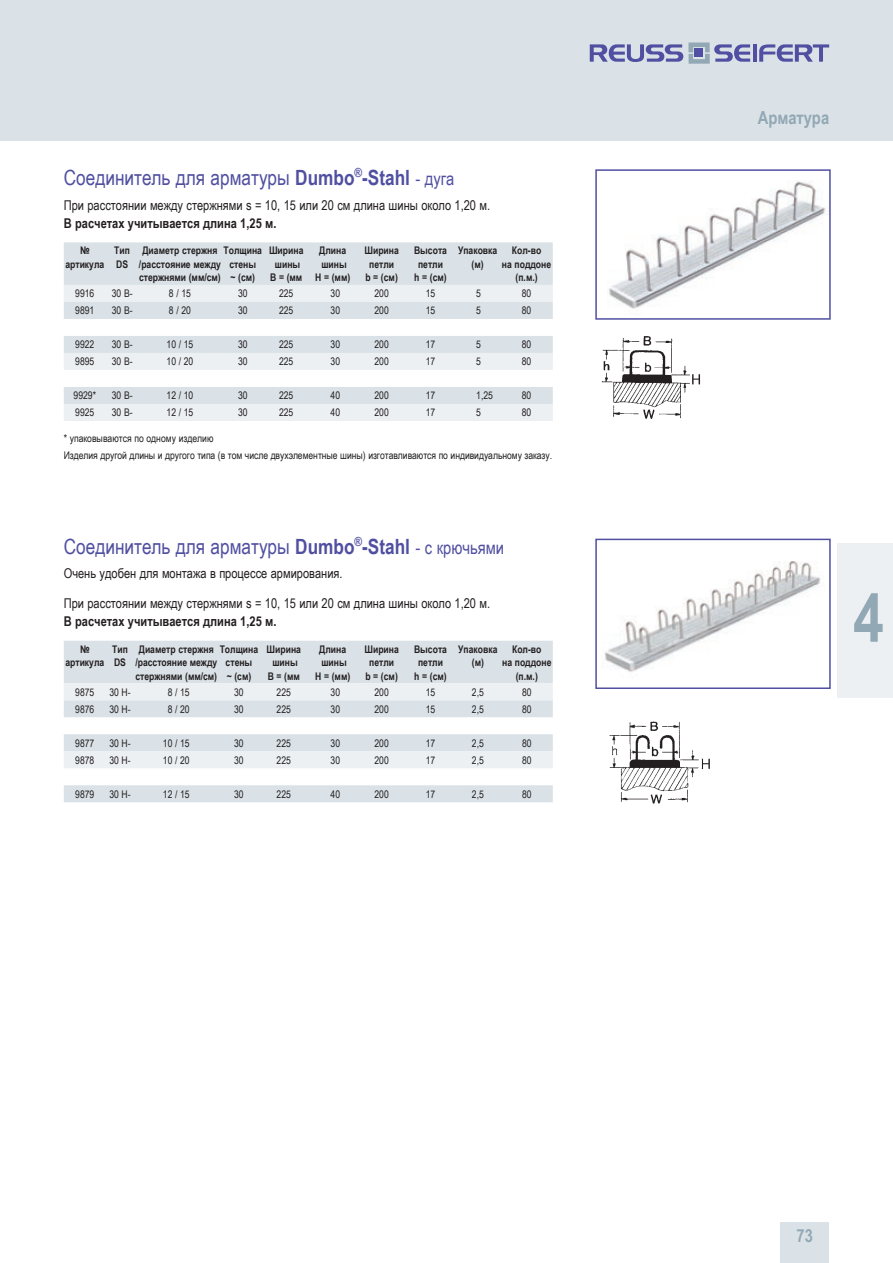
<style>
.page{position:relative;width:893px;height:1263px;background:#fff}
.page>*{position:absolute;margin:0;border:0;box-sizing:border-box;transform-origin:0 0}
.t1{font:700 67.5px "Arial Narrow";color:#92a8b4}
.t2{font:21px "Arial Narrow";color:#504fa1}
.t3{font:700 18px "Arial Narrow";color:#92a8b4}
.t4{font:13.5px "Arial Narrow";color:#231f20}
.t5{font:700 13.5px "Arial Narrow";color:#231f20}
.t6{font:10.5px/17px "Arial Narrow";color:#231f20}
.t7{font:700 10.5px/13.5px "Arial Narrow";color:#231f20;text-align:center}
.s1{font-weight:700}
.s2{font-size:18px}
</style>
<div class="page">
<div style="left:838px;top:543px;width:55px;height:154px;background:#ecf0f3"></div>
<div style="left:0;top:0;width:893px;height:140px;background:#dae2e7"></div>
<div style="left:780px;top:1222px;width:49px;height:41px;background:#dae2e7"></div>
<svg style="left:753px;top:44px;width:3px;height:18px"></svg>
<svg style="left:759px;top:44px;width:70px;height:18px"></svg>
<svg style="left:590px;top:43px;width:160px;height:21px"></svg>
<div style="left:695px;top:49px;width:8px;height:8px;background:#504fa1"></div>
<div style="left:64px;top:242px;width:489px;height:43px;background:#dae2e7"></div>
<svg style="left:64px;top:285px;width:489px;height:136px"></svg>
<img style="left:607px;top:181px;width:220px;height:128px">
<div style="left:595px;top:169px;width:236px;height:151px;border:2px solid #504fa1"></div>
<img style="left:601px;top:336px;width:99px;height:83px">
<img style="left:604px;top:561px;width:217px;height:111px">
<div style="left:595px;top:539px;width:236px;height:150px;border:2px solid #504fa1"></div>
<svg style="left:64px;top:641px;width:489px;height:161px;fill:#dae2e7"></svg>
<svg style="left:64px;top:683px;width:489px;height:85px"></svg>
<img style="left:609px;top:721px;width:101px;height:83px">
<h2 class="t2" style="left:64px;top:163px;width:392px">Соединитель для арматуры <span class="s1">Dumbo</span><sup>®</sup><span class="s1">-Stahl</span> <span class="s2">- дуга</span></h2>
<p class="t4" style="left:64px;top:195px;width:428px">При расстоянии между стержнями s = 10, 15 или 20 см длина шины около 1,20 м.</p>
<p class="t5" style="left:64px;top:213px;width:214px">В расчетах учитывается длина 1,25 м.</p>
<p class="t7" style="left:65px;top:243px;width:40px">№ артикула</p>
<p class="t7" style="left:114px;top:243px;width:17px;text-align:left">Тип<br>DS</p>
<p class="t7" style="left:139px;top:243px;width:83px">Диаметр стержня /расстояние между стержнями (мм/см)</p>
<p class="t7" style="left:224px;top:243px;width:40px">Толщина стены<br>~ (см)</p>
<p class="t7" style="left:269px;top:243px;width:36px">Ширина шины<br>B = (мм</p>
<p class="t7" style="left:315px;top:243px;width:36px">Длина шины<br>H = (мм)</p>
<p class="t7" style="left:364px;top:243px;width:36px">Ширина петли<br>b = (см)</p>
<p class="t7" style="left:414px;top:243px;width:34px">Высота петли<br>h = (см)</p>
<p class="t7" style="left:458px;top:243px;width:41px">Упаковка (м)</p>
<p class="t7" style="left:502px;top:243px;width:51px">Кол-во<br>на поддоне (п.м.)</p>
<p class="t6" style="left:75px;top:285px;width:21px">9916</p>
<p class="t6" style="left:112px;top:285px;width:22px">30 B-</p>
<p class="t6" style="left:169px;top:285px;width:24px">8 / 15</p>
<p class="t6" style="left:238px;top:285px;width:11px">30</p>
<p class="t6" style="left:279px;top:285px;width:16px">225</p>
<p class="t6" style="left:331px;top:285px;width:11px">30</p>
<p class="t6" style="left:374px;top:285px;width:16px">200</p>
<p class="t6" style="left:426px;top:285px;width:11px">15</p>
<p class="t6" style="left:476px;top:285px;width:6px">5</p>
<p class="t6" style="left:522px;top:285px;width:11px">80</p>
<p class="t6" style="left:75px;top:302px;width:21px">9891</p>
<p class="t6" style="left:112px;top:302px;width:22px">30 B-</p>
<p class="t6" style="left:169px;top:302px;width:24px">8 / 20</p>
<p class="t6" style="left:238px;top:302px;width:11px">30</p>
<p class="t6" style="left:279px;top:302px;width:16px">225</p>
<p class="t6" style="left:331px;top:302px;width:11px">30</p>
<p class="t6" style="left:374px;top:302px;width:16px">200</p>
<p class="t6" style="left:426px;top:302px;width:11px">15</p>
<p class="t6" style="left:476px;top:302px;width:6px">5</p>
<p class="t6" style="left:522px;top:302px;width:11px">80</p>
<p class="t6" style="left:75px;top:336px;width:21px">9922</p>
<p class="t6" style="left:112px;top:336px;width:22px">30 B-</p>
<p class="t6" style="left:167px;top:336px;width:28px">10 / 15</p>
<p class="t6" style="left:238px;top:336px;width:11px">30</p>
<p class="t6" style="left:279px;top:336px;width:16px">225</p>
<p class="t6" style="left:331px;top:336px;width:11px">30</p>
<p class="t6" style="left:374px;top:336px;width:16px">200</p>
<p class="t6" style="left:426px;top:336px;width:11px">17</p>
<p class="t6" style="left:476px;top:336px;width:6px">5</p>
<p class="t6" style="left:522px;top:336px;width:11px">80</p>
<p class="t6" style="left:75px;top:353px;width:21px">9895</p>
<p class="t6" style="left:112px;top:353px;width:22px">30 B-</p>
<p class="t6" style="left:167px;top:353px;width:28px">10 / 20</p>
<p class="t6" style="left:238px;top:353px;width:11px">30</p>
<p class="t6" style="left:279px;top:353px;width:16px">225</p>
<p class="t6" style="left:331px;top:353px;width:11px">30</p>
<p class="t6" style="left:374px;top:353px;width:16px">200</p>
<p class="t6" style="left:426px;top:353px;width:11px">17</p>
<p class="t6" style="left:476px;top:353px;width:6px">5</p>
<p class="t6" style="left:522px;top:353px;width:11px">80</p>
<p class="t6" style="left:74px;top:387px;width:24px">9929*</p>
<p class="t6" style="left:112px;top:387px;width:22px">30 B-</p>
<p class="t6" style="left:167px;top:387px;width:28px">12 / 10</p>
<p class="t6" style="left:238px;top:387px;width:11px">30</p>
<p class="t6" style="left:279px;top:387px;width:16px">225</p>
<p class="t6" style="left:331px;top:387px;width:11px">40</p>
<p class="t6" style="left:374px;top:387px;width:16px">200</p>
<p class="t6" style="left:426px;top:387px;width:11px">17</p>
<p class="t6" style="left:476px;top:387px;width:18px">1,25</p>
<p class="t6" style="left:522px;top:387px;width:11px">80</p>
<p class="t6" style="left:75px;top:404px;width:21px">9925</p>
<p class="t6" style="left:112px;top:404px;width:22px">30 B-</p>
<p class="t6" style="left:167px;top:404px;width:28px">12 / 15</p>
<p class="t6" style="left:238px;top:404px;width:11px">30</p>
<p class="t6" style="left:279px;top:404px;width:16px">225</p>
<p class="t6" style="left:331px;top:404px;width:11px">40</p>
<p class="t6" style="left:374px;top:404px;width:16px">200</p>
<p class="t6" style="left:426px;top:404px;width:11px">17</p>
<p class="t6" style="left:476px;top:404px;width:6px">5</p>
<p class="t6" style="left:522px;top:404px;width:11px">80</p>
<p class="t6" style="left:64px;top:429px;width:490px">* упаковываются по одному изделию<br>Изделия другой длины и другого типа (в том числе двухэлементные шины) изготавливаются по индивидуальному заказу.</p>
<h2 class="t2" style="left:64px;top:531px;width:442px">Соединитель для арматуры <span class="s1">Dumbo</span><sup>®</sup><span class="s1">-Stahl</span> <span class="s2">- с крючьями</span></h2>
<p class="t4" style="left:64px;top:564px;width:280px">Очень удобен для монтажа в процессе армирования.</p>
<p class="t4" style="left:64px;top:593px;width:428px">При расстоянии между стержнями s = 10, 15 или 20 см длина шины около 1,20 м.</p>
<p class="t5" style="left:64px;top:611px;width:214px">В расчетах учитывается длина 1,25 м.</p>
<p class="t7" style="left:65px;top:642px;width:40px">№ артикула</p>
<p class="t7" style="left:112px;top:642px;width:17px;text-align:left">Тип<br>DS</p>
<p class="t7" style="left:135px;top:642px;width:83px">Диаметр стержня /расстояние между стержнями (мм/см)</p>
<p class="t7" style="left:220px;top:642px;width:40px">Толщина стены<br>~ (см)</p>
<p class="t7" style="left:267px;top:642px;width:36px">Ширина шины<br>B = (мм</p>
<p class="t7" style="left:315px;top:642px;width:36px">Длина шины<br>H = (мм)</p>
<p class="t7" style="left:364px;top:642px;width:36px">Ширина петли<br>b = (см)</p>
<p class="t7" style="left:414px;top:642px;width:34px">Высота петли<br>h = (см)</p>
<p class="t7" style="left:458px;top:642px;width:41px">Упаковка (м)</p>
<p class="t7" style="left:502px;top:642px;width:51px">Кол-во<br>на поддоне (п.м.)</p>
<p class="t6" style="left:75px;top:683px;width:21px">9875</p>
<p class="t6" style="left:109px;top:683px;width:23px">30 H-</p>
<p class="t6" style="left:168px;top:683px;width:24px">8 / 15</p>
<p class="t6" style="left:234px;top:683px;width:11px">30</p>
<p class="t6" style="left:277px;top:683px;width:16px">225</p>
<p class="t6" style="left:331px;top:683px;width:11px">30</p>
<p class="t6" style="left:374px;top:683px;width:16px">200</p>
<p class="t6" style="left:426px;top:683px;width:11px">15</p>
<p class="t6" style="left:472px;top:683px;width:13px">2,5</p>
<p class="t6" style="left:522px;top:683px;width:11px">80</p>
<p class="t6" style="left:75px;top:700px;width:21px">9876</p>
<p class="t6" style="left:109px;top:700px;width:23px">30 H-</p>
<p class="t6" style="left:168px;top:700px;width:24px">8 / 20</p>
<p class="t6" style="left:234px;top:700px;width:11px">30</p>
<p class="t6" style="left:277px;top:700px;width:16px">225</p>
<p class="t6" style="left:331px;top:700px;width:11px">30</p>
<p class="t6" style="left:374px;top:700px;width:16px">200</p>
<p class="t6" style="left:426px;top:700px;width:11px">15</p>
<p class="t6" style="left:472px;top:700px;width:13px">2,5</p>
<p class="t6" style="left:522px;top:700px;width:11px">80</p>
<p class="t6" style="left:75px;top:734px;width:21px">9877</p>
<p class="t6" style="left:109px;top:734px;width:23px">30 H-</p>
<p class="t6" style="left:163px;top:734px;width:28px">10 / 15</p>
<p class="t6" style="left:234px;top:734px;width:11px">30</p>
<p class="t6" style="left:277px;top:734px;width:16px">225</p>
<p class="t6" style="left:331px;top:734px;width:11px">30</p>
<p class="t6" style="left:374px;top:734px;width:16px">200</p>
<p class="t6" style="left:426px;top:734px;width:11px">17</p>
<p class="t6" style="left:472px;top:734px;width:13px">2,5</p>
<p class="t6" style="left:522px;top:734px;width:11px">80</p>
<p class="t6" style="left:75px;top:751px;width:21px">9878</p>
<p class="t6" style="left:109px;top:751px;width:23px">30 H-</p>
<p class="t6" style="left:163px;top:751px;width:28px">10 / 20</p>
<p class="t6" style="left:234px;top:751px;width:11px">30</p>
<p class="t6" style="left:277px;top:751px;width:16px">225</p>
<p class="t6" style="left:331px;top:751px;width:11px">30</p>
<p class="t6" style="left:374px;top:751px;width:16px">200</p>
<p class="t6" style="left:426px;top:751px;width:11px">17</p>
<p class="t6" style="left:472px;top:751px;width:13px">2,5</p>
<p class="t6" style="left:522px;top:751px;width:11px">80</p>
<p class="t6" style="left:75px;top:785px;width:21px">9879</p>
<p class="t6" style="left:109px;top:785px;width:23px">30 H-</p>
<p class="t6" style="left:163px;top:785px;width:28px">12 / 15</p>
<p class="t6" style="left:234px;top:785px;width:11px">30</p>
<p class="t6" style="left:277px;top:785px;width:16px">225</p>
<p class="t6" style="left:331px;top:785px;width:11px">40</p>
<p class="t6" style="left:374px;top:785px;width:16px">200</p>
<p class="t6" style="left:426px;top:785px;width:11px">17</p>
<p class="t6" style="left:472px;top:785px;width:13px">2,5</p>
<p class="t6" style="left:522px;top:785px;width:11px">80</p>
<h3 class="t3" style="left:758px;top:104px;width:73px">Арматура</h3>
<h1 class="t1" style="left:853px;top:567px;width:32px">4</h1>
<h3 class="t3" style="left:796px;top:1222px;width:18px">73</h3>
</div>
